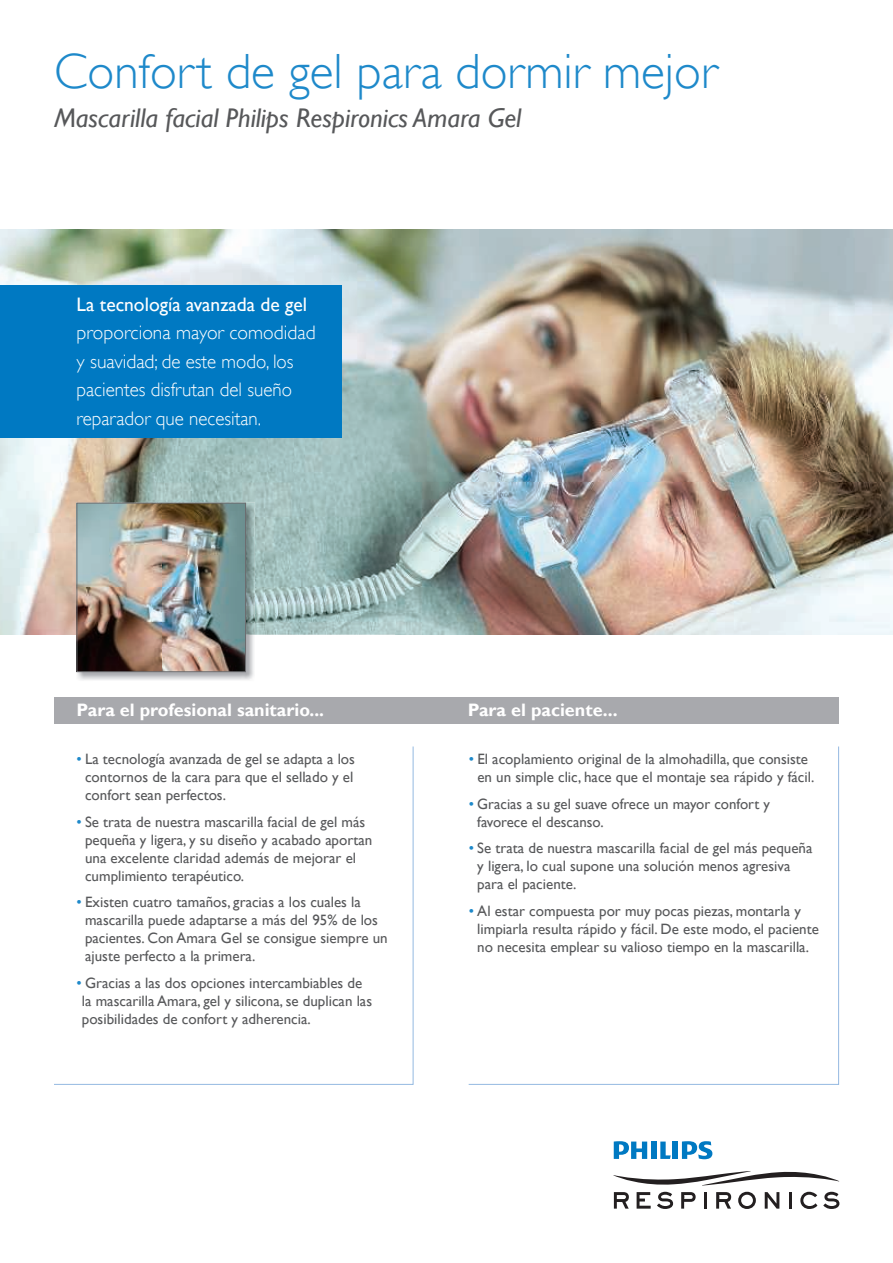
<style>
.page{position:relative;width:893px;height:1263px;background:#fff}
.page>*{position:absolute;margin:0;border:0;box-sizing:border-box;transform-origin:0 0}
.t1{font:49.5px "Gill Sans Alt One WGL Light";color:#1e89ca}
.t2{font:italic 27px "Gill Sans Alt One WGL";color:#57585a}
.t3{font:19.5px/28.5px "Gill Sans Alt One WGL Light";color:#fff}
.t4{font:19.5px "Gill Sans Alt One WGL";color:#fff}
.t5{font:700 18px "Gill Sans Alt One WGL";color:#fff}
.t6{font:15px/18px "Gill Sans Alt One WGL";color:#57585a}
.s1{color:#1e89ca}
</style>
<div class="page">
<div style="left:54px;top:697px;width:785px;height:26px;background:#a8a9ad"></div>
<img style="left:0;top:230px;width:893px;height:252px">
<img style="left:242px;top:482px;width:651px;height:153px">
<img style="left:0;top:482px;width:242px;height:51px">
<img style="left:0;top:533px;width:76px;height:102px">
<img style="left:76px;top:502px;width:179px;height:178px">
<img style="left:79px;top:505px;width:165px;height:165px">
<div style="left:77px;top:503px;width:169px;height:169px;border:1px solid #6c6d70"></div>
<svg style="left:54px;top:746px;width:360px;height:339px"></svg>
<svg style="left:468px;top:746px;width:371px;height:339px"></svg>
<div style="left:0;top:286px;width:342px;height:152px;background:#0079c2"></div>
<svg style="left:823px;top:1192px;width:16px;height:17px"></svg>
<svg style="left:800px;top:1192px;width:17px;height:17px"></svg>
<svg style="left:765px;top:1192px;width:14px;height:16px"></svg>
<svg style="left:637px;top:1192px;width:14px;height:16px"></svg>
<svg style="left:657px;top:1192px;width:16px;height:17px"></svg>
<svg style="left:681px;top:1192px;width:15px;height:16px"></svg>
<svg style="left:704px;top:1192px;width:2px;height:16px"></svg>
<hr style="left:789px;top:1192px;width:3px;height:16px;background:#231f20">
<svg style="left:614px;top:1192px;width:15px;height:16px"></svg>
<svg style="left:716px;top:1192px;width:15px;height:16px"></svg>
<svg style="left:738px;top:1192px;width:18px;height:17px"></svg>
<svg style="left:613px;top:1171px;width:226px;height:15px"></svg>
<svg style="left:660px;top:1141px;width:11px;height:18px"></svg>
<div style="left:651px;top:1141px;width:5px;height:18px;background:#0079c2"></div>
<div style="left:673px;top:1141px;width:5px;height:18px;background:#0079c2"></div>
<svg style="left:682px;top:1141px;width:30px;height:18px"></svg>
<svg style="left:614px;top:1141px;width:33px;height:18px"></svg>
<h1 class="t1" style="left:54px;top:39px;width:665px">Confort de gel para dormir mejor</h1>
<h2 class="t2" style="left:54px;top:99px;width:469px">Mascarilla facial Philips Respironics Amara Gel</h2>
<h3 class="t4" style="left:77px;top:291px;width:232px">La tecnología avanzada de gel</h3>
<h3 class="t3" style="left:77px;top:319px;width:241px">proporciona mayor comodidad y suavidad; de este modo, los pacientes disfrutan del sueño reparador que necesitan.</h3>
<p class="t5" style="left:77px;top:697px;width:249px">Para el profesional sanitario...</p>
<p class="t5" style="left:468px;top:697px;width:151px">Para el paciente...</p>
<p class="t6" style="left:85px;top:750px;width:271px;text-align:justify;text-indent:-9px"><span class="s1">•</span> La tecnología avanzada de gel se adapta a los contornos de la cara para que el sellado y el confort sean perfectos.</p>
<p class="t6" style="left:85px;top:813px;width:289px;text-indent:-9px"><span class="s1">•</span> Se trata de nuestra mascarilla facial de gel más pequeña y ligera, y su diseño y acabado aportan una excelente claridad además de mejorar el cumplimiento terapéutico.</p>
<p class="t6" style="left:85px;top:893px;width:304px;text-indent:-9px"><span class="s1">•</span> Existen cuatro tamaños, gracias a los cuales la mascarilla puede adaptarse a más del 95% de los pacientes. Con Amara Gel se consigue siempre un ajuste perfecto a la primera.</p>
<p class="t6" style="left:82px;top:974px;width:292px;text-indent:-5px"><span class="s1">•</span> Gracias a las dos opciones intercambiables de la mascarilla Amara, gel y silicona, se duplican las posibilidades de confort y adherencia.</p>
<p class="t6" style="left:469px;top:750px;width:347px;text-align:center"><span class="s1">•</span> El acoplamiento original de la almohadilla, que consiste en un simple clic, hace que el montaje sea rápido y fácil.</p>
<p class="t6" style="left:477px;top:795px;width:294px;text-indent:-8px"><span class="s1">•</span> Gracias a su gel suave ofrece un mayor confort y favorece el descanso.</p>
<p class="t6" style="left:477px;top:839px;width:337px;text-indent:-9px"><span class="s1">•</span> Se trata de nuestra mascarilla facial de gel más pequeña y ligera, lo cual supone una solución menos agresiva para el paciente.</p>
<p class="t6" style="left:477px;top:902px;width:343px;text-indent:-9px"><span class="s1">•</span> Al estar compuesta por muy pocas piezas, montarla y limpiarla resulta rápido y fácil. De este modo, el paciente no necesita emplear su valioso tiempo en la mascarilla.</p>
</div>
